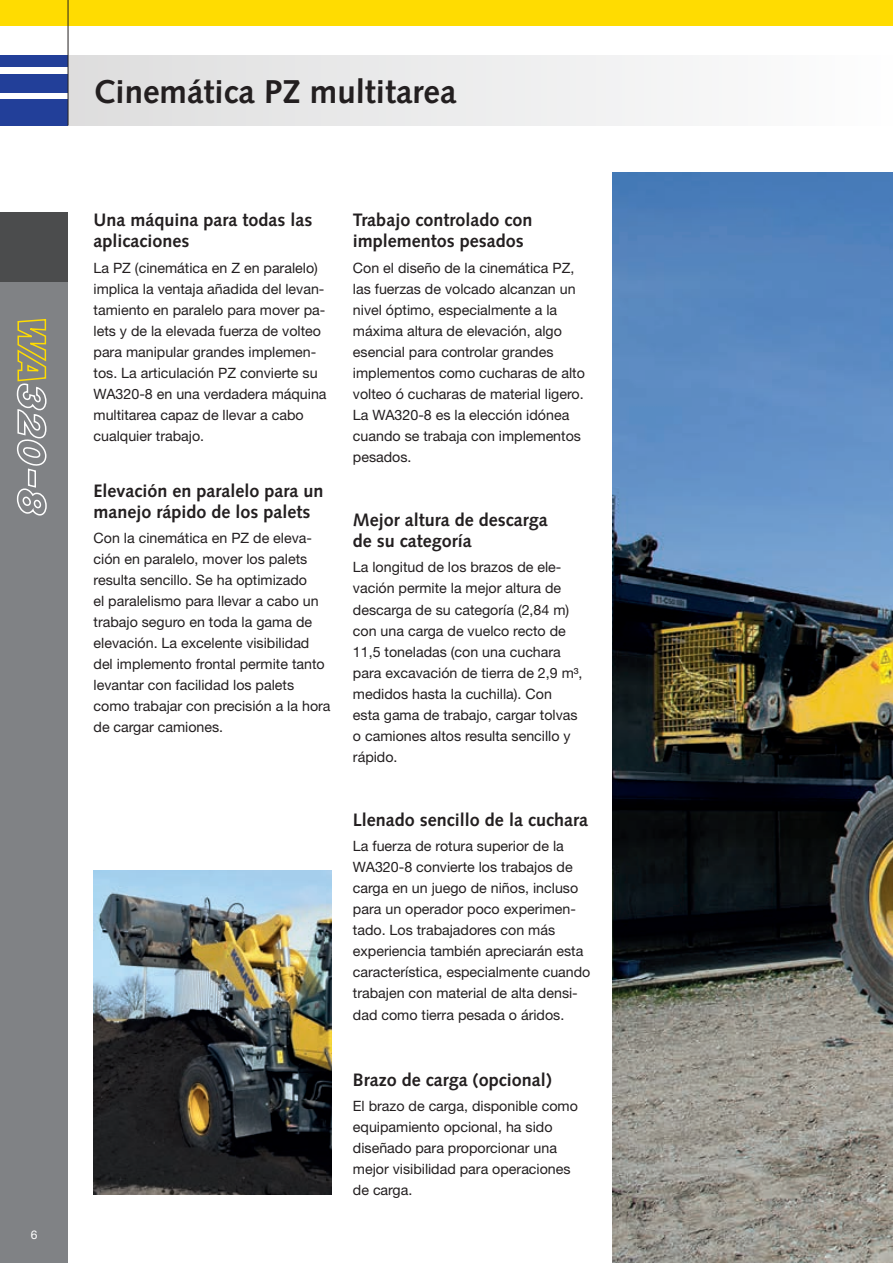
<style>
.page{position:relative;width:893px;height:1263px;background:#fff}
.page>*{position:absolute;margin:0;border:0;box-sizing:border-box;transform-origin:0 0}
.t1{font:700 33px "Syntax LTCE";color:#231f20}
.t2{font:700 18px/21px "Syntax LTCE";color:#231f20}
.t3{font:14.25px/21px "Helvetica Neue LT Pro";color:#231f20}
.t4{font:12px "Helvetica Neue LT Pro";color:#fff}
</style>
<div class="page">
<div style="left:0;top:213px;width:68px;height:1050px;background:#808285"></div>
<div style="left:0;top:99px;width:68px;height:26px;background:#223f99"></div>
<div style="left:0;top:74px;width:68px;height:18px;background:#223f99"></div>
<div style="left:0;top:55px;width:68px;height:12px;background:#223f99"></div>
<div style="left:0;top:0;width:893px;height:26px;background:#ffdc01"></div>
<div style="left:0;top:213px;width:68px;height:69px;background:#4b4c4d"></div>
<div style="left:68px;top:55px;width:825px;height:70px;background:linear-gradient(to right,#ddddde,#fdfdfe)"></div>
<hr style="left:68px;top:0;width:1px;height:125px;background:#231f20">
<img style="left:612px;top:172px;width:281px;height:1091px">
<img style="left:94px;top:870px;width:238px;height:325px">
<svg style="left:16px;top:319px;width:31px;height:197px"></svg>
<p class="t4" style="left:31px;top:1227px;width:8px">6</p>
<h1 class="t1" style="left:94px;top:73px;width:365px">Cinemática PZ multitarea</h1>
<p class="t2" style="left:94px;top:210px;width:221px">Una máquina para todas las aplicaciones</p>
<p class="t3" style="left:94px;top:257px;width:235px">La PZ (cinemática en Z en paralelo) implica la ventaja añadida del levan&shy;tamiento en paralelo para mover pa&shy;lets y de la elevada fuerza de volteo para manipular grandes implemen&shy;tos. La articulación PZ convierte su WA320-8 en una verdadera máquina multitarea capaz de llevar a cabo cualquier trabajo.</p>
<p class="t2" style="left:94px;top:480px;width:232px">Elevación en paralelo para un manejo rápido de los palets</p>
<p class="t3" style="left:94px;top:527px;width:239px">Con la cinemática en PZ de eleva&shy;ción en paralelo, mover los palets resulta sencillo. Se ha optimizado<br>el paralelismo para llevar a cabo un trabajo seguro en toda la gama de elevación. La excelente visibilidad del implemento frontal permite tanto levantar con facilidad los palets como trabajar con precisión a la hora de cargar camiones.</p>
<p class="t2" style="left:353px;top:210px;width:181px">Trabajo controlado con implementos pesados</p>
<p class="t3" style="left:353px;top:257px;width:234px">Con el diseño de la cinemática PZ, las fuerzas de volcado alcanzan un nivel óptimo, especialmente a la máxima altura de elevación, algo esencial para controlar grandes implementos como cucharas de alto volteo ó cucharas de material ligero.<br>La WA320-8 es la elección idónea cuando se trabaja con implementos pesados.</p>
<p class="t2" style="left:353px;top:510px;width:196px">Mejor altura de descarga de su categoría</p>
<p class="t3" style="left:353px;top:557px;width:231px">La longitud de los brazos de ele&shy;vación permite la mejor altura de descarga de su categoría (2,84 m) con una carga de vuelco recto de<br>11,5 toneladas (con una cuchara para excavación de tierra de 2,9 m³, medidos hasta la cuchilla). Con<br>esta gama de trabajo, cargar tolvas o camiones altos resulta sencillo y rápido.</p>
<p class="t2" style="left:353px;top:809px;width:237px">Llenado sencillo de la cuchara</p>
<p class="t3" style="left:353px;top:835px;width:239px">La fuerza de rotura superior de la WA320-8 convierte los trabajos de carga en un juego de niños, incluso para un operador poco experimen&shy;tado. Los trabajadores con más experiencia también apreciarán esta característica, especialmente cuando trabajen con material de alta densi&shy;dad como tierra pesada o áridos.</p>
<p class="t2" style="left:353px;top:1069px;width:201px">Brazo de carga (opcional)</p>
<p class="t3" style="left:353px;top:1095px;width:226px">El brazo de carga, disponible como equipamiento opcional, ha sido diseñado para proporcionar una mejor visibilidad para operaciones de carga.</p>
</div>
